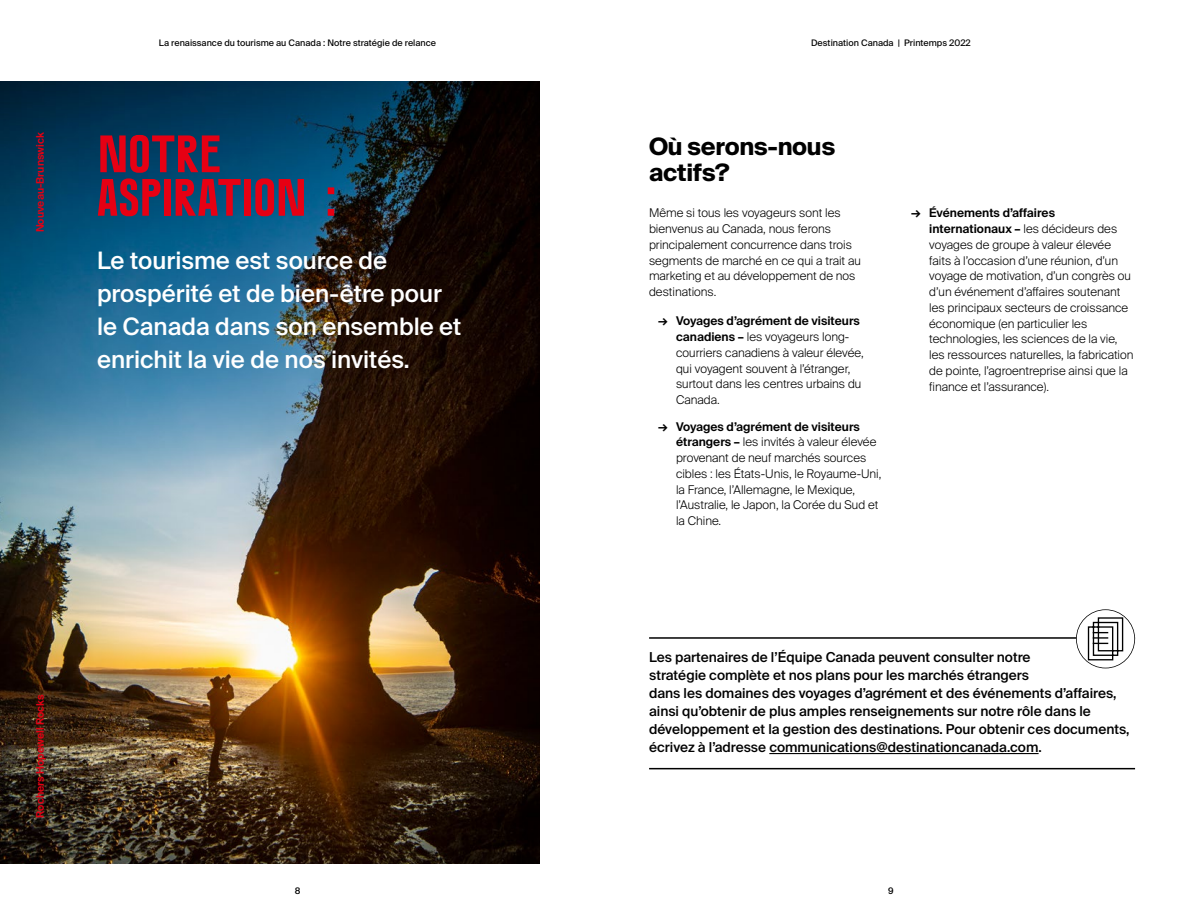
<style>
.page{position:relative;width:1188px;height:918px;background:#fff}
.page>*{position:absolute;margin:0;border:0;box-sizing:border-box;transform-origin:0 0}
.t1{font:700 52.5px "Canada";letter-spacing:-.01em;color:#e60013}
.t2{font:500 24px/33px "Suisse Intl";color:#fff}
.t3{font:700 24px/26.4px "Suisse Intl";letter-spacing:-.015em;color:#000}
.t4{font:500 13.65px/18px "Suisse Intl";color:#000}
.t5{font:300 12px/15.8px "Suisse Intl";color:#000}
.t6{font:600 10.5px "Suisse Intl";color:#e60013}
.t7{font:9px "Suisse Intl";color:#000}
.t8{font:500 9px "Suisse Intl";color:#000}
.s1{font-weight:600}
</style>
<div class="page">
<img style="left:0;top:81px;width:540px;height:783px">
<hr style="left:769px;top:753px;width:270px;height:1px;background:#000">
<hr style="left:649px;top:768px;width:486px;height:1px;background:#000">
<hr style="left:649px;top:637px;width:486px;height:2px;background:#000">
<div style="left:1077px;top:610px;width:57px;height:58px;background:#fff;border-radius:50%"></div>
<svg style="left:1087px;top:617px;width:37px;height:44px"></svg>
<p class="t7" style="left:159px;top:37px;width:279px">La renaissance du tourisme au Canada : Notre stratégie de relance</p>
<p class="t7" style="left:811px;top:37px;width:161px">Destination Canada | Printemps 2022</p>
<p class="t6" style="left:34px;top:232px;width:101px;rotate:-90deg">Nouveau-Brunswick</p>
<p class="t1" style="left:97px;top:127px;width:126px">NOTRE</p>
<h1 class="t1" style="left:97px;top:171px;width:242px">ASPIRATION :</h1>
<h2 class="t2" style="left:97px;top:244px;width:366px">Le tourisme est source de prospérité et de bien-être pour le Canada dans son ensemble et enrichit la vie de nos invités.</h2>
<p class="t6" style="left:34px;top:818px;width:125px;rotate:-90deg">Rochers Hopewell Rocks</p>
<p class="t3" style="left:649px;top:134px;width:188px">Où serons-nous actifs?</p>
<p class="t5" style="left:649px;top:205px;width:213px">Même si tous les voyageurs sont les bienvenus au Canada, nous ferons principalement concurrence dans trois segments de marché en ce qui a trait au marketing et au développement de nos destinations.</p>
<p class="t5" style="left:676px;top:313px;width:189px;text-indent:-18px"><span class="s1">→ Voyages d’agrément de visiteurs canadiens –</span> les voyageurs long&shy;courriers canadiens à valeur élevée, qui voyagent souvent à l’étranger, surtout dans les centres urbains du<br>Canada.</p>
<p class="t5" style="left:676px;top:419px;width:207px;text-indent:-18px"><span class="s1">→ Voyages d’agrément de visiteurs étrangers –</span> les invités à valeur élevée provenant de neuf marchés sources cibles : les États-Unis, le Royaume-Uni, la France, l’Allemagne, le Mexique, l’Australie, le Japon, la Corée du Sud et la Chine.</p>
<p class="t5" style="left:929px;top:205px;width:206px;text-indent:-18px"><span class="s1">→ Événements d’affaires internationaux –</span> les décideurs des voyages de groupe à valeur élevée faits à l’occasion d’une réunion, d’un voyage de motivation, d’un congrès ou d’un événement d’affaires soutenant les principaux secteurs de croissance économique (en particulier les technologies, les sciences de la vie, les ressources naturelles, la fabrication de pointe, l’agroentreprise ainsi que la finance et l’assurance).</p>
<p class="t4" style="left:649px;top:648px;width:383px">Les partenaires de l’Équipe Canada peuvent consulter notre</p>
<p class="t4" style="left:649px;top:666px;width:482px">stratégie complète et nos plans pour les marchés étrangers<br>dans les domaines des voyages d’agrément et des événements d’affaires, ainsi qu’obtenir de plus amples renseignements sur notre r ôle dans le développement et la gestion des destinations. Pour obtenir ces documents, écrivez à l’adresse communications@destinationcanada.com.</p>
<p class="t8" style="left:295px;top:886px;width:7px">8</p>
<p class="t8" style="left:888px;top:886px;width:7px">9</p>
</div>
